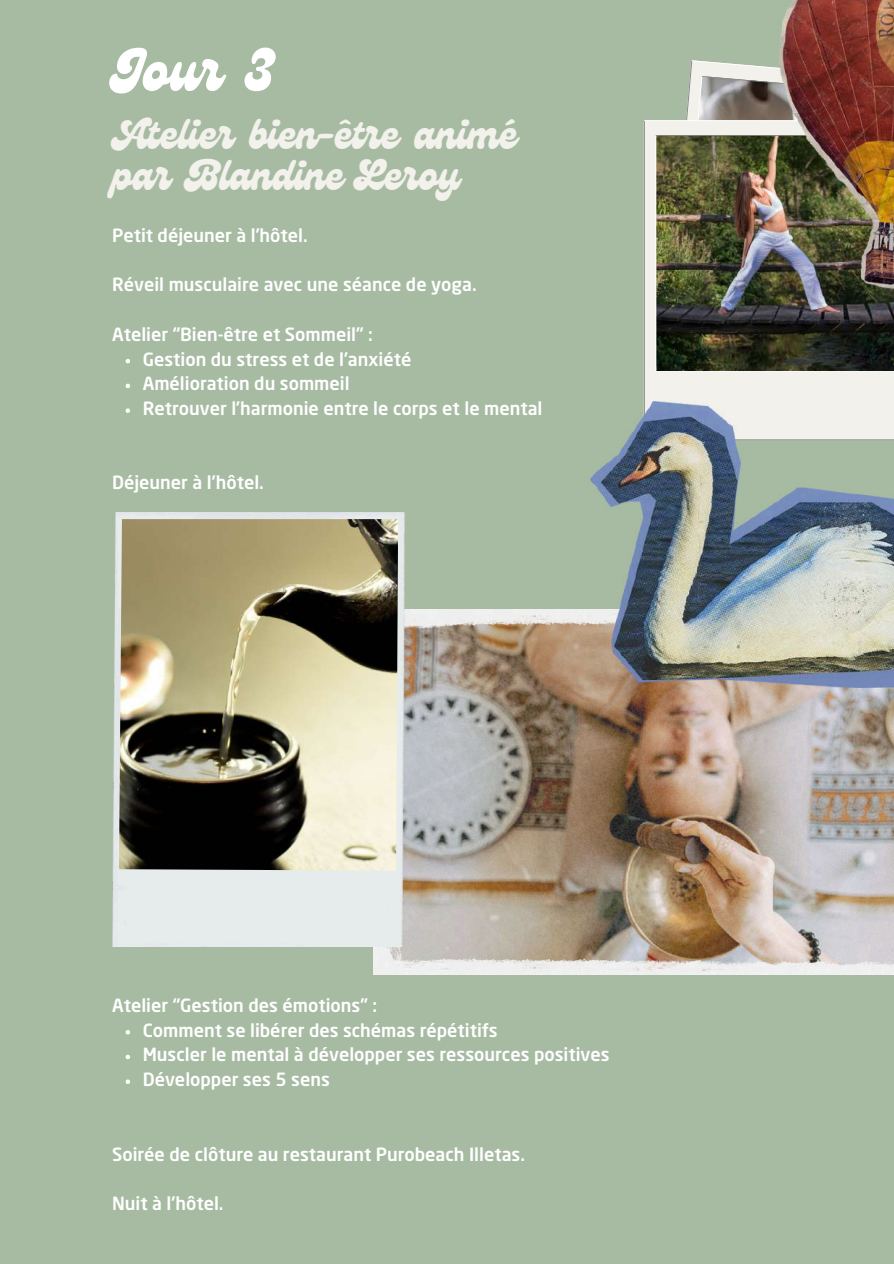
<style>
.page{position:relative;width:894px;height:1264px;background:#fff}
.page>*{position:absolute;margin:0;border:0;box-sizing:border-box;transform-origin:0 0}
.t1{font:58.2px "Genty";color:#fff}
.t2{font:42px/41.7px "Genty";color:#f2f1eb}
.t3{font:500 18px/24.8px "Neo Sans Pro";color:#fff}
</style>
<div class="page">
<div style="left:0;top:0;width:893px;height:1263px;background:#a7bba3"></div>
<img style="left:643px;top:60px;width:250px;height:342px">
<img style="left:373px;top:609px;width:520px;height:365px">
<img style="left:590px;top:402px;width:303px;height:286px">
<img style="left:112px;top:513px;width:293px;height:433px">
<img style="left:119px;top:519px;width:279px;height:351px">
<img style="left:777px;top:0;width:116px;height:289px">
<svg style="left:126px;top:359px;width:4px;height:4px"></svg>
<svg style="left:126px;top:383px;width:4px;height:5px"></svg>
<svg style="left:126px;top:408px;width:4px;height:5px"></svg>
<svg style="left:126px;top:1030px;width:4px;height:4px"></svg>
<svg style="left:126px;top:1054px;width:4px;height:5px"></svg>
<svg style="left:126px;top:1079px;width:4px;height:4px"></svg>
<h1 class="t1" style="left:112px;top:37px;width:162px">Jour 3</h1>
<h2 class="t2" style="left:112px;top:113px;width:406px">Atelier bien-être animé par Blandine Leroy</h2>
<p class="t3" style="left:112px;top:225px;width:197px">Petit déjeuner à l’hôtel.</p>
<p class="t3" style="left:112px;top:274px;width:366px">Réveil musculaire avec une séance de yoga.</p>
<p class="t3" style="left:143px;top:324px;width:401px;text-indent:-31px">Atelier “Bien-être et Sommeil” :<br>Gestion du stress et de l’anxiété<br>Amélioration du sommeil<br>Retrouver l’harmonie entre le corps et le mental</p>
<p class="t3" style="left:112px;top:472px;width:153px">Déjeuner à l’hôtel.</p>
<p class="t3" style="left:143px;top:994px;width:468px;text-indent:-31px">Atelier “Gestion des émotions” :<br>Comment se libérer des schémas répétitifs<br>Muscler le mental à développer ses ressources positives Développer ses 5 sens</p>
<p class="t3" style="left:112px;top:1143px;width:414px">Soirée de clôture au restaurant Purobeach Illetas.</p>
<p class="t3" style="left:112px;top:1192px;width:113px">Nuit à l’hôtel.</p>
</div>
